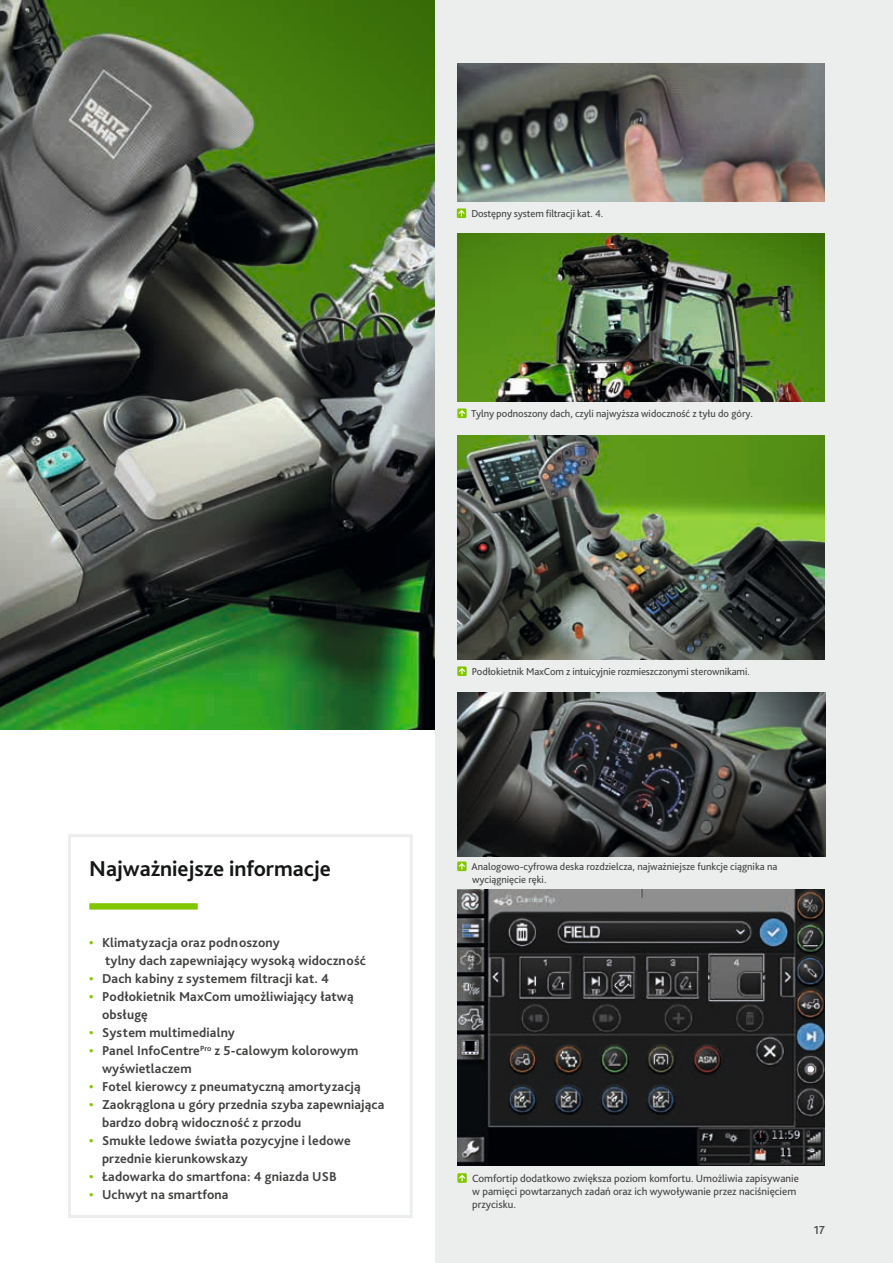
<style>
.page{position:relative;width:893px;height:1263px;background:#fff}
.page>*{position:absolute;margin:0;border:0;box-sizing:border-box;transform-origin:0 0}
.t1{font:700 22.5px "Bliss Pro";color:#151616}
.t2{font:700 13.5px/18px "Bliss Pro";letter-spacing:.01em;color:#414140}
.t3{font:500 12px "Bliss Pro";color:#414140}
.t4{font:10.95px/13.4px "Bliss Pro";color:#414140}
.t5{font:10.5px "Bliss Pro";color:#414140}
.s1{color:#80c700}
</style>
<div class="page">
<img style="left:0;top:0;width:436px;height:730px">
<div style="left:436px;top:0;width:457px;height:1263px;background:#eceded"></div>
<img style="left:457px;top:64px;width:368px;height:138px">
<img style="left:457px;top:889px;width:367px;height:276px">
<div style="left:68px;top:834px;width:345px;height:384px;background:#fff;border:3px solid #eceded"></div>
<img style="left:457px;top:234px;width:368px;height:168px">
<img style="left:457px;top:436px;width:368px;height:223px">
<img style="left:457px;top:693px;width:368px;height:163px">
<div style="left:457px;top:408px;width:10px;height:10px;background:#80c700"></div>
<svg style="left:459px;top:410px;width:6px;height:6px"></svg>
<div style="left:457px;top:208px;width:9px;height:10px;background:#80c700"></div>
<svg style="left:458px;top:210px;width:7px;height:6px"></svg>
<div style="left:457px;top:666px;width:10px;height:10px;background:#80c700"></div>
<svg style="left:459px;top:668px;width:6px;height:6px"></svg>
<div style="left:457px;top:1173px;width:10px;height:10px;background:#80c700"></div>
<svg style="left:459px;top:1175px;width:6px;height:6px"></svg>
<div style="left:457px;top:861px;width:10px;height:10px;background:#80c700"></div>
<svg style="left:459px;top:863px;width:6px;height:6px"></svg>
<div style="left:89px;top:903px;width:109px;height:6px;background:#80c700"></div>
<p class="t5" style="left:471px;top:207px;width:133px">Dostępny system filtracji kat. 4.</p>
<p class="t5" style="left:471px;top:407px;width:283px">Tylny podnoszony dach, czyli najwyższa widoczność z tyłu do góry.</p>
<h1 class="t1" style="left:89px;top:855px;width:243px">Najważniejsze informacje</h1>
<p class="t2" style="left:105px;top:933px;width:262px;text-indent:-16px"><span class="s1">•</span> Klimatyzacja oraz podnoszony<br>tylny dach zapewniający wysoką widoczność</p>
<p class="t2" style="left:89px;top:969px;width:241px"><span class="s1">•</span> Dach kabiny z systemem filtracji kat. 4</p>
<p class="t2" style="left:102px;top:987px;width:253px;text-indent:-13px"><span class="s1">•</span> Podłokietnik MaxCom umożliwiający łatwą obsługę</p>
<p class="t2" style="left:89px;top:1023px;width:147px"><span class="s1">•</span> System multimedialny</p>
<p class="t2" style="left:102px;top:1041px;width:258px;text-indent:-13px"><span class="s1">•</span> Panel InfoCentre<sup>Pro</sup> z 5-calowym kolorowym wyświetlaczem</p>
<p class="t2" style="left:89px;top:1077px;width:273px"><span class="s1">•</span> Fotel kierowcy z pneumatyczną amortyzacją</p>
<p class="t2" style="left:102px;top:1095px;width:284px;text-indent:-13px"><span class="s1">•</span> Zaokrąglona u góry przednia szyba zapewniająca bardzo dobrą widoczność z przodu</p>
<p class="t2" style="left:102px;top:1131px;width:250px;text-indent:-13px"><span class="s1">•</span> Smukłe ledowe światła pozycyjne i ledowe przednie kierunkowskazy</p>
<p class="t2" style="left:89px;top:1167px;width:249px"><span class="s1">•</span> Ładowarka do smartfona: 4 gniazda USB</p>
<p class="t2" style="left:89px;top:1185px;width:141px"><span class="s1">•</span> Uchwyt na smartfona</p>
<p class="t5" style="left:472px;top:665px;width:279px">Podłokietnik MaxCom z intuicyjnie rozmieszczonymi sterownikami.</p>
<p class="t5" style="left:471px;top:860px;width:308px">Analogowo-cyfrowa deska rozdzielcza, najważniejsze funkcje ciągnika na</p>
<p class="t5" style="left:472px;top:872px;width:76px">wyciągnięcie ręki.</p>
<p class="t4" style="left:472px;top:1171px;width:328px">Comfortip dodatkowo zwiększa poziom komfortu. Umożliwia zapisywanie w pamięci powtarzanych zadań oraz ich wywoływanie przez naciśnięciem przycisku.</p>
<p class="t3" style="left:814px;top:1222px;width:13px">17</p>
</div>
